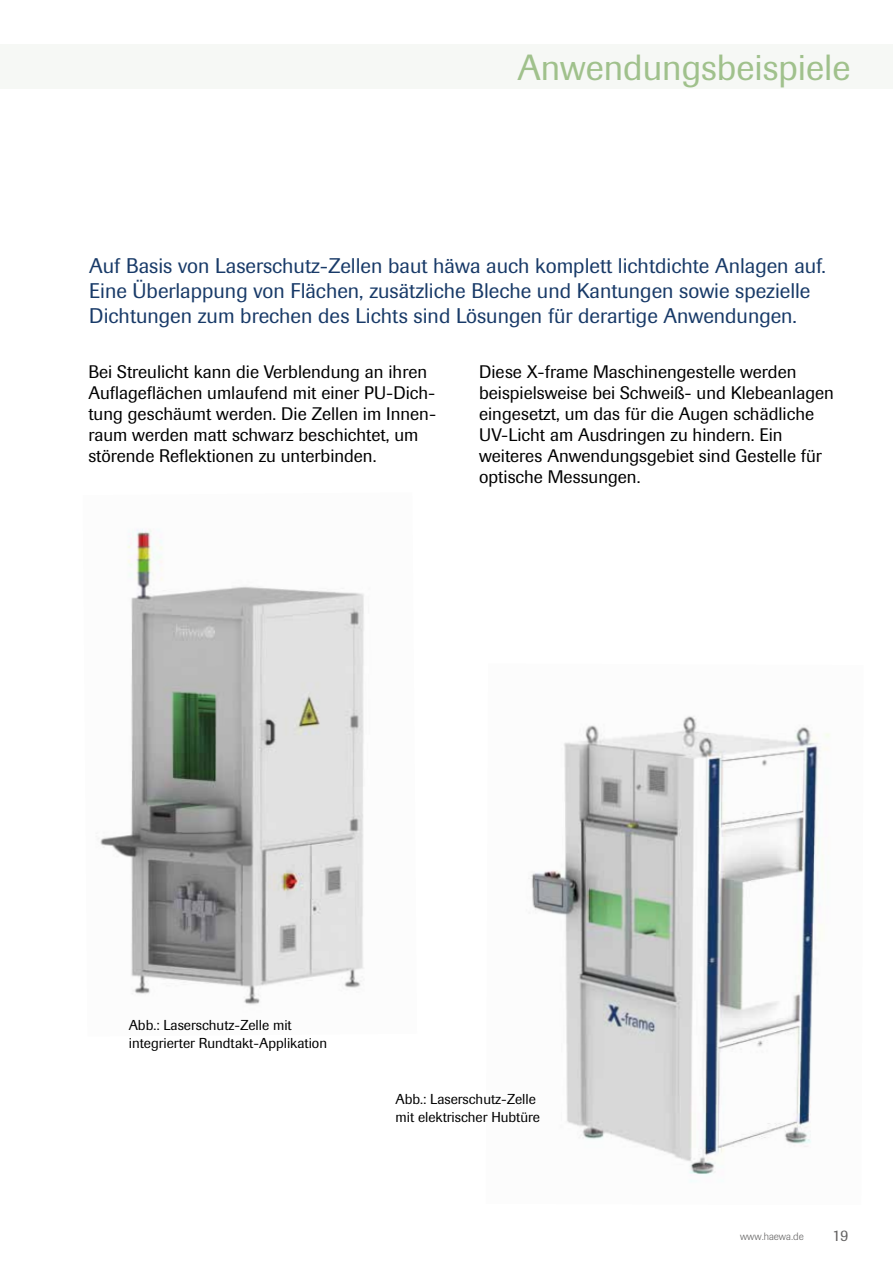
<style>
.page{position:relative;width:893px;height:1263px;background:#fff}
.page>*{position:absolute;margin:0;border:0;box-sizing:border-box;transform-origin:0 0}
.t1{font:36px "Imago";color:#a0c18c}
.t2{font:21px/24.8px "Imago";color:#183a68}
.t3{font:18px/21px "Imago";color:#000}
.t4{font:15.9px "Imago";color:#646363}
.t5{font:14.25px/18px "Imago";color:#000}
.t6{font:300 10.5px "Imago";color:#646363}
</style>
<div class="page">
<div style="left:0;top:45px;width:893px;height:44px;background:#f6f8f5"></div>
<img style="left:528px;top:716px;width:302px;height:466px">
<img style="left:98px;top:529px;width:266px;height:476px">
<h1 class="t1" style="left:517px;top:47px;width:335px">Anwendungsbeispiele</h1>
<p class="t2" style="left:89px;top:253px;width:738px">Auf Basis von Laserschutz-Zellen baut häwa auch komplett lichtdichte Anlagen auf.<br>Eine Überlappung von Flächen, zusätzliche Bleche und Kantungen sowie spezielle<br>Dichtungen zum brechen des Lichts sind Lösungen für derartige Anwendungen.</p>
<p class="t3" style="left:88px;top:361px;width:349px">Bei Streulicht kann die Verblendung an ihren Auflageflächen umlaufend mit einer PU-Dich&shy;tung geschäumt werden. Die Zellen im Innen&shy;raum werden matt schwarz beschichtet, um störende Reflektionen zu unterbinden.</p>
<p class="t3" style="left:479px;top:361px;width:356px">Diese X-frame Maschinengestelle werden beispielsweise bei Schweiß- und Klebeanlagen eingesetzt, um das für die Augen schädliche UV-Licht am Ausdringen zu hindern. Ein weiteres Anwendungsgebiet sind Gestelle für optische Messungen.</p>
<p class="t5" style="left:129px;top:1016px;width:200px">Abb.: Laserschutz-Zelle mit integrierter Rundtakt-Applikation</p>
<p class="t5" style="left:395px;top:1090px;width:146px">Abb.: Laserschutz-Zelle mit elektrischer Hubtüre</p>
<p class="t6" style="left:740px;top:1230px;width:65px">www.haewa.de</p>
<p class="t4" style="left:832px;top:1226px;width:17px">19</p>
</div>
